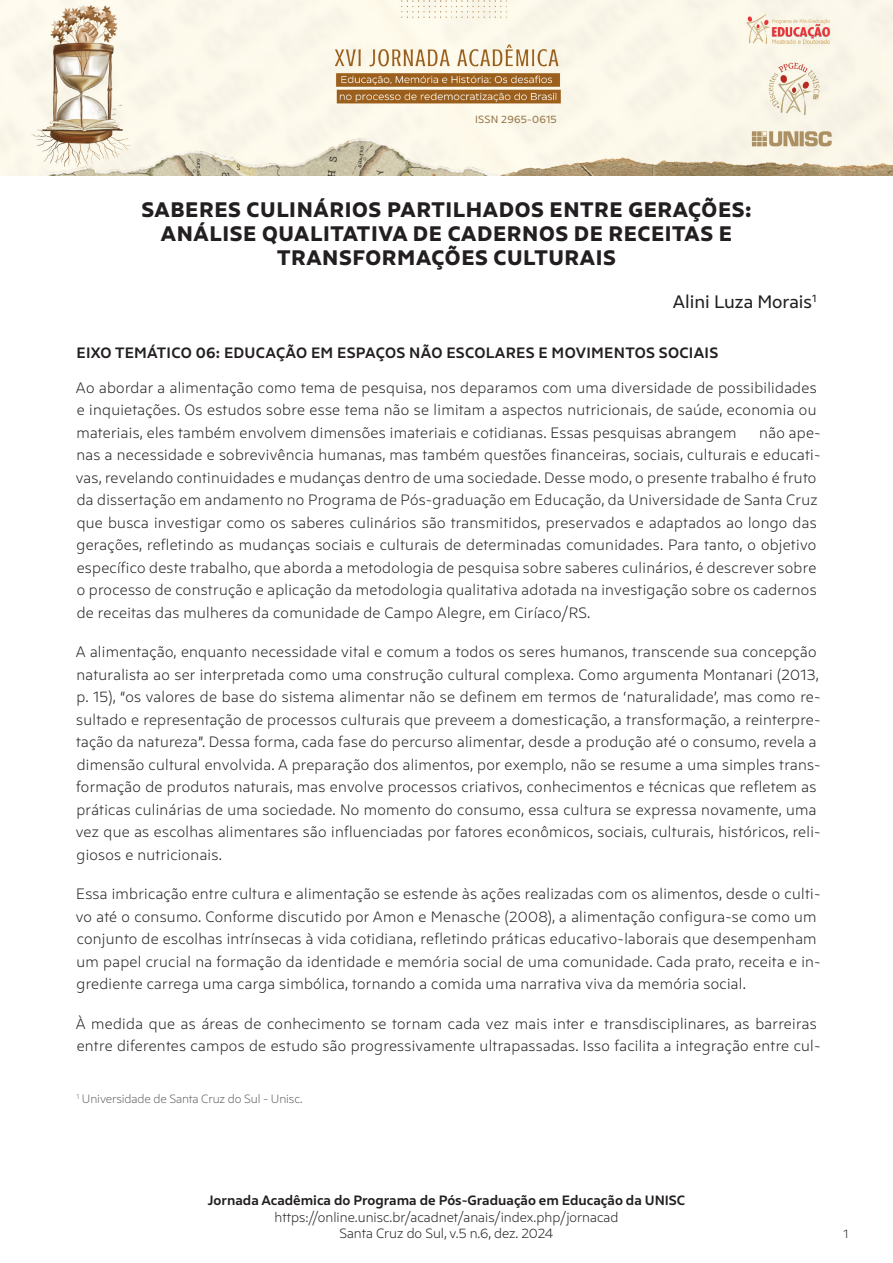
<style>
.page{position:relative;width:893px;height:1263px;background:#fff}
.page>*{position:absolute;margin:0;border:0;box-sizing:border-box;transform-origin:0 0}
.Título{font:600 21px/24px "Arkit";letter-spacing:.03em;color:#231f20;text-align:center}
.Autor{font:18px "Arkit";color:#231f20}
.Texto{font:300 15px/22.5px "Arkit";letter-spacing:.02em;color:#231f20}
.Referencias{font:500 15px "Arkit";letter-spacing:.02em;color:#231f20}
.t1{font:300 13.5px/16.2px "Arkit";color:#231f20;text-align:center}
.t2{font:500 13.5px "Arkit";color:#231f20}
.Nota{font:300 12px "Arkit";letter-spacing:-.01em;color:#656568}
.t3{font:300 12px "Arkit";color:#231f20}
.t4{font:10.5px "Arkit";letter-spacing:.02em;color:#97794b}
</style>
<div class="page">
<img style="left:0;top:0;width:893px;height:176px">
<p class="t4" style="left:475px;top:113px;width:83px">ISSN 2965-0615</p>
<p class="Título" style="left:141px;top:198px;width:612px">SABERES CULINÁRIOS PARTILHADOS ENTRE GERAÇÕES:<br>ANÁLISE QUALITATIVA DE CADERNOS DE RECEITAS E<br>TRANSFORMAÇÕES CULTURAIS</p>
<p class="Autor" style="left:673px;top:291px;width:145px">Alini Luza Morais<sup>1</sup></p>
<p class="Referencias" style="left:77px;top:343px;width:643px">EIXO TEMÁTICO 06: EDUCAÇÃO EM ESPAÇOS NÃO ESCOLARES E MOVIMENTOS SOCIAIS</p>
<p class="Texto" style="left:76px;top:377px;width:742px;text-align:justify">Ao abordar a alimentação como tema de pesquisa, nos deparamos com uma diversidade de possibilidades e inquietações. Os estudos sobre esse tema não se limitam a aspectos nutricionais, de saúde, economia ou materiais, eles também envolvem dimensões imateriais e cotidianas. Essas pesquisas abrangem</p>
<p class="Texto" style="left:76px;top:422px;width:746px;text-indent:683px">não ape&shy;nas a necessidade e sobrevivência humanas, mas também questões financeiras, sociais, culturais e educati&shy;vas, revelando continuidades e mudanças dentro de uma sociedade. Desse modo, o presente trabalho é fruto da dissertação em andamento no Programa de Pós-graduação em Educação, da Universidade de Santa Cruz que busca investigar como os saberes culinários são transmitidos, preservados e adaptados ao longo das gerações, refletindo as mudanças sociais e culturais de determinadas comunidades. Para tanto, o objetivo específico deste trabalho, que aborda a metodologia de pesquisa sobre saberes culinários, é descrever sobre o processo de construção e aplicação da metodologia qualitativa adotada na investigação sobre os cadernos de receitas das mulheres da comunidade de Campo Alegre, em Ciríaco/RS.</p>
<p class="Texto" style="left:76px;top:641px;width:746px">A alimentação, enquanto necessidade vital e comum a todos os seres humanos, transcende sua concepção naturalista ao ser interpretada como uma construção cultural complexa. Como argumenta Montanari (2013, p. 15), “os valores de base do sistema alimentar não se definem em termos de ‘naturalidade’, mas como re&shy;sultado e representação de processos culturais que preveem a domesticação, a transformação, a reinterpre&shy;tação da natureza”. Dessa forma, cada fase do percurso alimentar, desde a produção até o consumo, revela a dimensão cultural envolvida. A preparação dos alimentos, por exemplo, não se resume a uma simples trans&shy;formação de produtos naturais, mas envolve processos criativos, conhecimentos e técnicas que refletem as práticas culinárias de uma sociedade. No momento do consumo, essa cultura se expressa novamente, uma vez que as escolhas alimentares são influenciadas por fatores econômicos, sociais, culturais, históricos, reli&shy;giosos e nutricionais.</p>
<p class="Texto" style="left:76px;top:883px;width:746px">Essa imbricação entre cultura e alimentação se estende às ações realizadas com os alimentos, desde o culti&shy;vo até o consumo. Conforme discutido por Amon e Menasche (2008), a alimentação configura-se como um conjunto de escolhas intrínsecas à vida cotidiana, refletindo práticas educativo-laborais que desempenham um papel crucial na formação da identidade e memória social de uma comunidade. Cada prato, receita e in&shy;grediente carrega uma carga simbólica, tornando a comida uma narrativa viva da memória social.</p>
<p class="Texto" style="left:76px;top:1013px;width:746px">À medida que as áreas de conhecimento se tornam cada vez mais inter e transdisciplinares, as barreiras entre diferentes campos de estudo são progressivamente ultrapassadas. Isso facilita a integração entre cul-</p>
<p class="Nota" style="left:77px;top:1092px;width:228px"><sup>1</sup> Universidade de Santa Cruz do Sul - Unisc.</p>
<p class="t2" style="left:208px;top:1192px;width:479px">Jornada Acadêmica do Programa de Pós-Graduação em Educação da UNISC</p>
<p class="t1" style="left:275px;top:1209px;width:345px">https://online.unisc.br/acadnet/anais/index.php/jornacad<br>Santa Cruz do Sul, v.5 n.6, dez. 2024</p>
<p class="t3" style="left:843px;top:1227px;width:6px">1</p>
</div>
